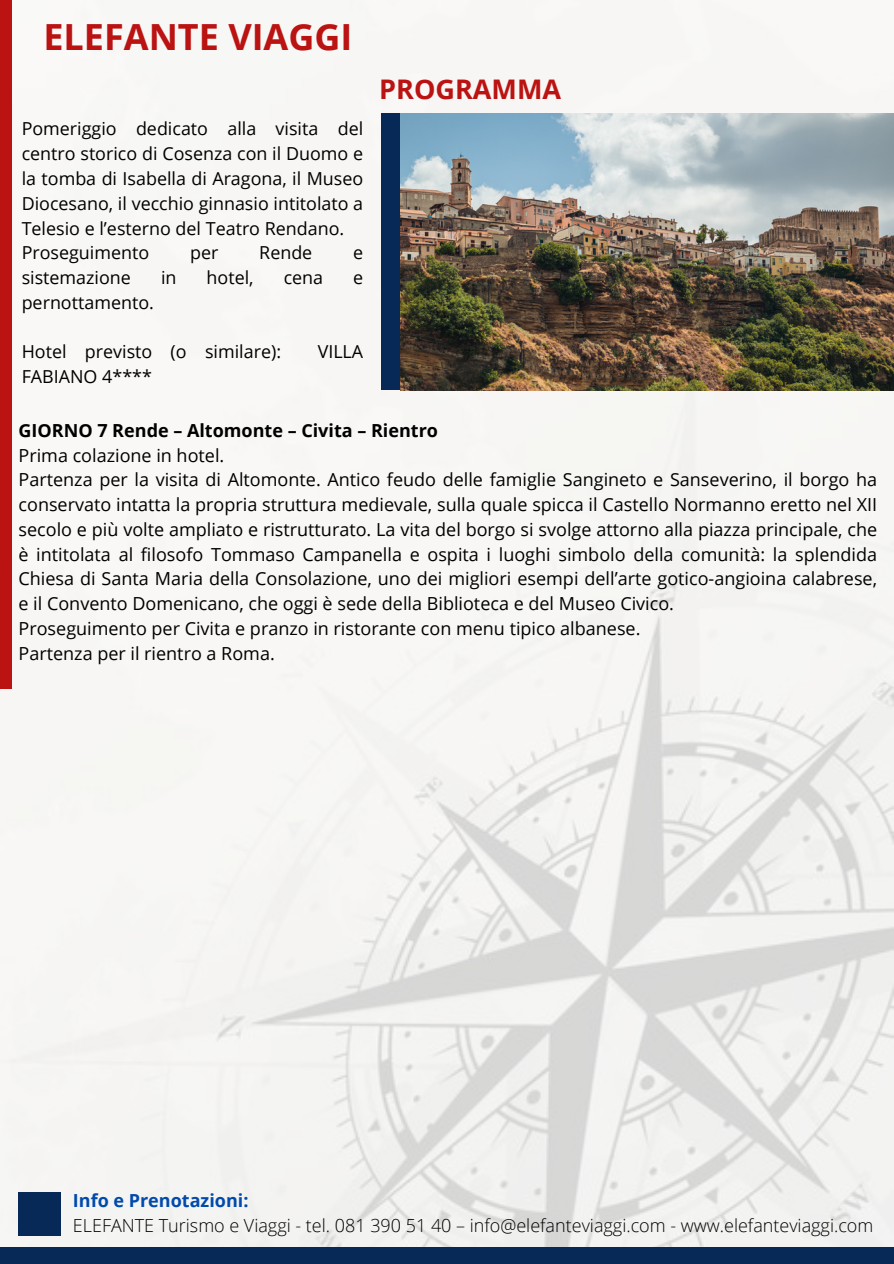
<style>
.page{position:relative;width:894px;height:1264px;background:#fff}
.page>*{position:absolute;margin:0;border:0;box-sizing:border-box;transform-origin:0 0}
.t1{font:700 36px "Open Sans";color:#bb1212}
.t2{font:700 27px "Open Sans";color:#bb1212}
.t3{font:18px/24.8px "Open Sans";color:#000;text-align:justify}
.t4{font:300 18px "Open Sans";color:#000}
.t5{font:700 18px "Open Sans";color:#000}
.t6{font:700 18px "Open Sans";color:#004aad}
.t7{font:17.85px/24.8px "Open Sans";color:#000;text-align:justify}
</style>
<div class="page">
<img style="left:0;top:0;width:892px;height:1247px">
<div style="left:0;top:0;width:11px;height:688px;background:#bb1212"></div>
<div style="left:19px;top:1191px;width:42px;height:44px;background:#072957"></div>
<div style="left:0;top:1247px;width:893px;height:16px;background:#072957"></div>
<div style="left:381px;top:113px;width:56px;height:277px;background:#072957"></div>
<img style="left:400px;top:113px;width:493px;height:277px">
<p class="t1" style="left:43px;top:11px;width:310px">ELEFANTE VIAGGI</p>
<p class="t7" style="left:22px;top:116px;width:343px">Pomeriggio dedicato alla visita del centro storico di Cosenza con il Duomo e la tomba di Isabella di Aragona, il Museo Diocesano, il vecchio ginnasio intitolato a Telesio e l’esterno del Teatro Rendano.</p>
<p class="t7" style="left:22px;top:240px;width:129px">Proseguimento</p>
<p class="t7" style="left:190px;top:240px;width:30px">per</p>
<p class="t7" style="left:259px;top:240px;width:55px">Rende</p>
<p class="t7" style="left:353px;top:240px;width:12px">e</p>
<p class="t7" style="left:22px;top:265px;width:111px">sistemazione</p>
<p class="t7" style="left:161px;top:265px;width:17px">in</p>
<p class="t7" style="left:206px;top:265px;width:49px">hotel,</p>
<p class="t7" style="left:283px;top:265px;width:41px">cena</p>
<p class="t7" style="left:353px;top:265px;width:12px">e</p>
<p class="t7" style="left:22px;top:289px;width:134px">pernottamento.</p>
<p class="t7" style="left:22px;top:339px;width:261px">Hotel previsto (o similare):</p>
<p class="t7" style="left:317px;top:339px;width:47px">VILLA</p>
<p class="t7" style="left:22px;top:364px;width:132px">FABIANO 4****</p>
<h2 class="t2" style="left:379px;top:70px;width:183px">PROGRAMMA</h2>
<p class="t5" style="left:19px;top:417px;width:421px">GIORNO 7 Rende – Altomonte – Civita – Rientro</p>
<p class="t3" style="left:19px;top:442px;width:207px">Prima colazione in hotel.</p>
<p class="t3" style="left:19px;top:467px;width:859px">Partenza per la visita di Altomonte. Antico feudo delle famiglie Sangineto e Sanseverino, il borgo ha conservato intatta la propria struttura medievale, sulla quale spicca il Castello Normanno eretto nel XII secolo e più volte ampliato e ristrutturato. La vita del borgo si svolge attorno alla piazza principale, che è intitolata al filosofo Tommaso Campanella e ospita i luoghi simbolo della comunità: la splendida Chiesa di Santa Maria della Consolazione, uno dei migliori esempi dell’arte gotico-angioina calabrese, e il Convento Domenicano, che oggi è sede della Biblioteca e del Museo Civico.</p>
<p class="t3" style="left:19px;top:615px;width:623px">Proseguimento per Civita e pranzo in ristorante con menu tipico albanese.</p>
<p class="t3" style="left:19px;top:640px;width:258px">Partenza per il rientro a Roma.</p>
<p class="t6" style="left:73px;top:1187px;width:177px">Info e Prenotazioni:</p>
<p class="t4" style="left:73px;top:1212px;width:801px">ELEFANTE Turismo e Viaggi - tel. 081 390 51 40 – info@elefanteviaggi.com - www.elefanteviaggi.com</p>
</div>
